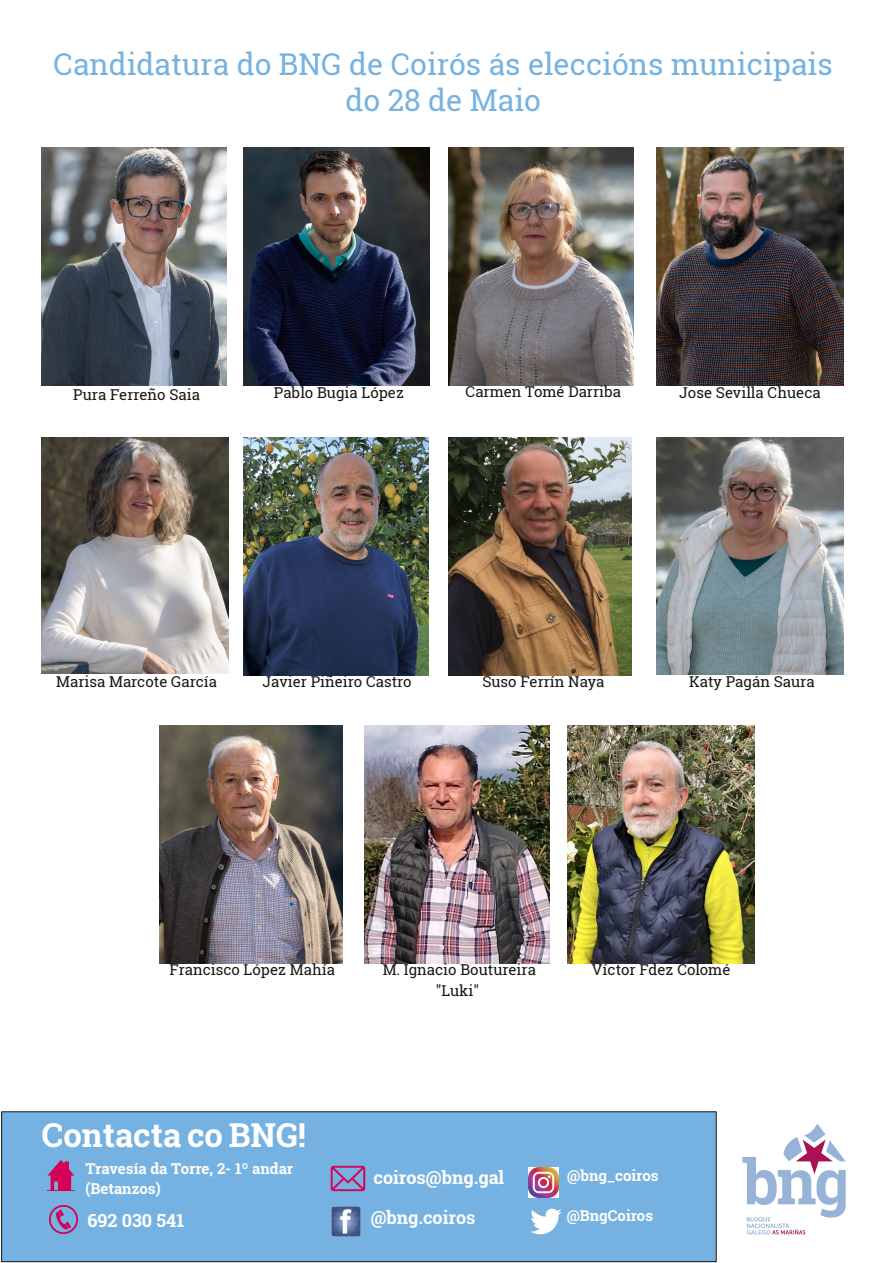
<style>
.page{position:relative;width:893px;height:1263px;background:#fff}
.page>*{position:absolute;margin:0;border:0;box-sizing:border-box;transform-origin:0 0}
.t1{font:700 33px "Roboto Slab";color:#fff}
.t2{font:30px/36px "Roboto Slab";color:#76b2e1;text-align:center}
.t3{font:700 18px "Roboto Slab";color:#fff}
.t4{font:15px/21px "Roboto Slab";color:#181715;text-align:center}
.t5{font:700 15px/19.5px "Roboto Slab";color:#fff}
</style>
<div class="page">
<div style="left:2px;top:1112px;width:714px;height:150px;background:#76b2e1"></div>
<div style="left:2px;top:1112px;width:714px;height:150px;border:1px dashed #181715"></div>
<img style="left:742px;top:1124px;width:104px;height:111px">
<img style="left:50px;top:1206px;width:28px;height:27px">
<img style="left:330px;top:1166px;width:36px;height:25px">
<img style="left:331px;top:1207px;width:29px;height:29px">
<img style="left:47px;top:1161px;width:27px;height:30px">
<img style="left:529px;top:1167px;width:30px;height:30px">
<img style="left:530px;top:1208px;width:32px;height:26px">
<img style="left:41px;top:148px;width:186px;height:238px">
<img style="left:244px;top:148px;width:186px;height:238px">
<img style="left:448px;top:148px;width:185px;height:238px">
<img style="left:657px;top:148px;width:187px;height:237px">
<img style="left:41px;top:438px;width:188px;height:236px">
<img style="left:244px;top:438px;width:185px;height:238px">
<img style="left:448px;top:438px;width:183px;height:238px">
<img style="left:657px;top:438px;width:187px;height:236px">
<img style="left:159px;top:726px;width:183px;height:238px">
<img style="left:364px;top:726px;width:185px;height:238px">
<img style="left:568px;top:726px;width:186px;height:238px">
<h2 class="t2" style="left:54px;top:46px;width:781px">Candidatura do BNG de Coirós ás eleccións municipais do 28 de Maio</h2>
<p class="t4" style="left:73px;top:384px;width:128px">Pura Ferreño Saia</p>
<p class="t4" style="left:274px;top:382px;width:132px">Pablo Bugia López</p>
<p class="t4" style="left:466px;top:381px;width:157px">Carmen Tomé Darriba</p>
<p class="t4" style="left:679px;top:381px;width:143px">Jose Sevilla Chueca</p>
<p class="t4" style="left:56px;top:671px;width:162px">Marisa Marcote García</p>
<p class="t4" style="left:263px;top:671px;width:151px">Javier Piñeiro Castro</p>
<p class="t4" style="left:482px;top:670px;width:124px">Suso Ferrín Naya</p>
<p class="t4" style="left:689px;top:670px;width:127px">Katy Pagán Saura</p>
<p class="t4" style="left:170px;top:959px;width:167px">Francisco López Mahía</p>
<p class="t4" style="left:383px;top:959px;width:155px">M. Ignacio Boutureira "Luki"</p>
<p class="t4" style="left:592px;top:959px;width:140px">Víctor Fdez Colomé</p>
<h1 class="t1" style="left:42px;top:1112px;width:266px">Contacta co BNG!</h1>
<p class="t5" style="left:86px;top:1159px;width:209px">Travesía da Torre, 2- 1º andar (Betanzos)</p>
<p class="t5" style="left:567px;top:1165px;width:93px">@bng_coiros</p>
<p class="t5" style="left:567px;top:1206px;width:88px">@BngCoiros</p>
<p class="t3" style="left:374px;top:1165px;width:132px">coiros@bng.gal</p>
<p class="t3" style="left:87px;top:1208px;width:98px">692 030 541</p>
<p class="t3" style="left:371px;top:1205px;width:106px">@bng.coiros</p>
</div>
